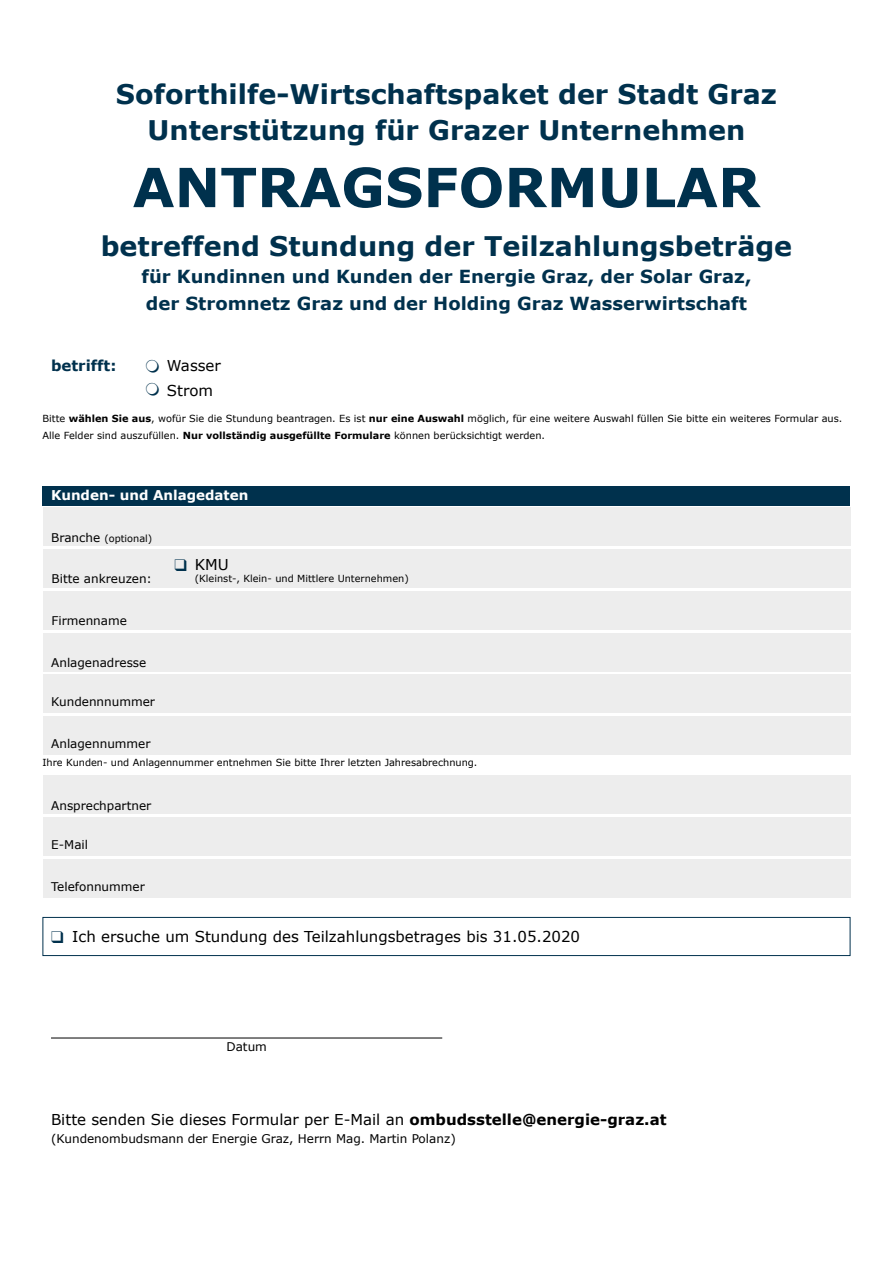
<style>
.page{position:relative;width:893px;height:1263px;background:#fff}
.page>*{position:absolute;margin:0;border:0;box-sizing:border-box;transform-origin:0 0}
.t1{font:700 54px "Verdana";color:#00314d}
.t2{font:700 27px/36px "Verdana";color:#00314d;text-align:center}
.t3{font:700 18px/27px "Verdana";color:#00314d}
.t4{font:15px/24.5px "Verdana";color:#000}
.t5{font:700 15px "Verdana";color:#00314d}
.t6{font:700 13.5px "Verdana";color:#fff}
.t7{font:12px "Verdana";color:#000}
.t8{font:9.75px/16.5px "Verdana";color:#000}
.s1{font-weight:700}
.s2{font-size:12px}
.s3{color:#00314d}
</style>
<div class="page">
<div style="left:43px;top:486px;width:807px;height:19px;background:#00314d"></div>
<div style="left:43px;top:507px;width:807px;height:39px;background:#ededed"></div>
<div style="left:43px;top:591px;width:807px;height:38px;background:#ededed"></div>
<div style="left:43px;top:549px;width:807px;height:39px;background:#ededed"></div>
<div style="left:43px;top:632px;width:807px;height:39px;background:#ededed"></div>
<div style="left:43px;top:674px;width:807px;height:39px;background:#ededed"></div>
<div style="left:43px;top:917px;width:807px;height:39px;border:1px solid #00314d"></div>
<hr style="left:51px;top:1038px;width:391px;height:1px;background:#000">
<div style="left:43px;top:716px;width:807px;height:39px;background:#ededed"></div>
<div style="left:43px;top:817px;width:807px;height:39px;background:#ededed"></div>
<div style="left:43px;top:859px;width:807px;height:39px;background:#ededed"></div>
<div style="left:43px;top:775px;width:807px;height:39px;background:#ededed"></div>
<h2 class="t2" style="left:116px;top:77px;width:663px">Soforthilfe-Wirtschaftspaket der Stadt Graz<br>Unterstützung für Grazer Unternehmen</h2>
<h1 class="t1" style="left:133px;top:152px;width:629px">ANTRAGSFORMULAR</h1>
<h2 class="t2" style="left:101px;top:228px;width:693px">betreffend Stundung der Teilzahlungsbeträge</h2>
<h3 class="t3" style="left:141px;top:263px;width:612px">für Kundinnen und Kunden der Energie Graz, der Solar Graz, der Stromnetz Graz und der Holding Graz Wasserwirtschaft</h3>
<h3 class="t5" style="left:51px;top:356px;width:67px">betrifft:</h3>
<h3 class="t4" style="left:167px;top:353px;width:56px">Wasser<br>Strom</h3>
<p class="t8" style="left:43px;top:410px;width:801px">Bitte <span class="s1">wählen Sie aus</span>, wofür Sie die Stundung beantragen. Es ist <span class="s1">nur eine Auswahl</span> möglich, für eine weitere Auswahl füllen Sie bitte ein weiteres Formular aus.<br>Alle Felder sind auszufüllen. <span class="s1">Nur vollständig ausgefüllte Formulare</span> können berücksichtigt werden.</p>
<h3 class="t6" style="left:51px;top:486px;width:199px">Kunden- und Anlagedaten</h3>
<p class="t8" style="left:51px;top:530px;width:103px"><span class="s2">Branche</span> (optional)</p>
<p class="t7" style="left:52px;top:571px;width:102px">Bitte ankreuzen:</p>
<p class="t7" style="left:52px;top:613px;width:77px">Firmenname</p>
<p class="t7" style="left:51px;top:654px;width:97px">Anlagenadresse</p>
<p class="t7" style="left:51px;top:693px;width:105px">Kundennnummer</p>
<p class="t7" style="left:51px;top:735px;width:101px">Anlagennummer</p>
<h3 class="t4" style="left:174px;top:552px;width:56px"><span class="s3">❑</span> KMU</h3>
<p class="t8" style="left:195px;top:570px;width:216px">(Kleinst-, Klein- und Mittlere Unternehmen)</p>
<p class="t8" style="left:43px;top:754px;width:436px">Ihre Kunden- und Anlagennummer entnehmen Sie bitte Ihrer letzten Jahresabrechnung.</p>
<p class="t7" style="left:51px;top:797px;width:102px">Ansprechpartner</p>
<p class="t7" style="left:51px;top:836px;width:38px">E-Mail</p>
<p class="t7" style="left:51px;top:878px;width:95px">Telefonnummer</p>
<h3 class="t4" style="left:51px;top:924px;width:531px"><span class="s3">❑</span> Ich ersuche um Stundung des Teilzahlungsbetrages bis 31.05.2020</h3>
<p class="t7" style="left:226px;top:1038px;width:42px">Datum</p>
<h3 class="t4" style="left:51px;top:1107px;width:617px">Bitte senden Sie dieses Formular per E-Mail an <span class="s1">ombudsstelle@energie-graz.at</span></h3>
<p class="t7" style="left:51px;top:1130px;width:406px">(Kundenombudsmann der Energie Graz, Herrn Mag. Martin Polanz)</p>
</div>
